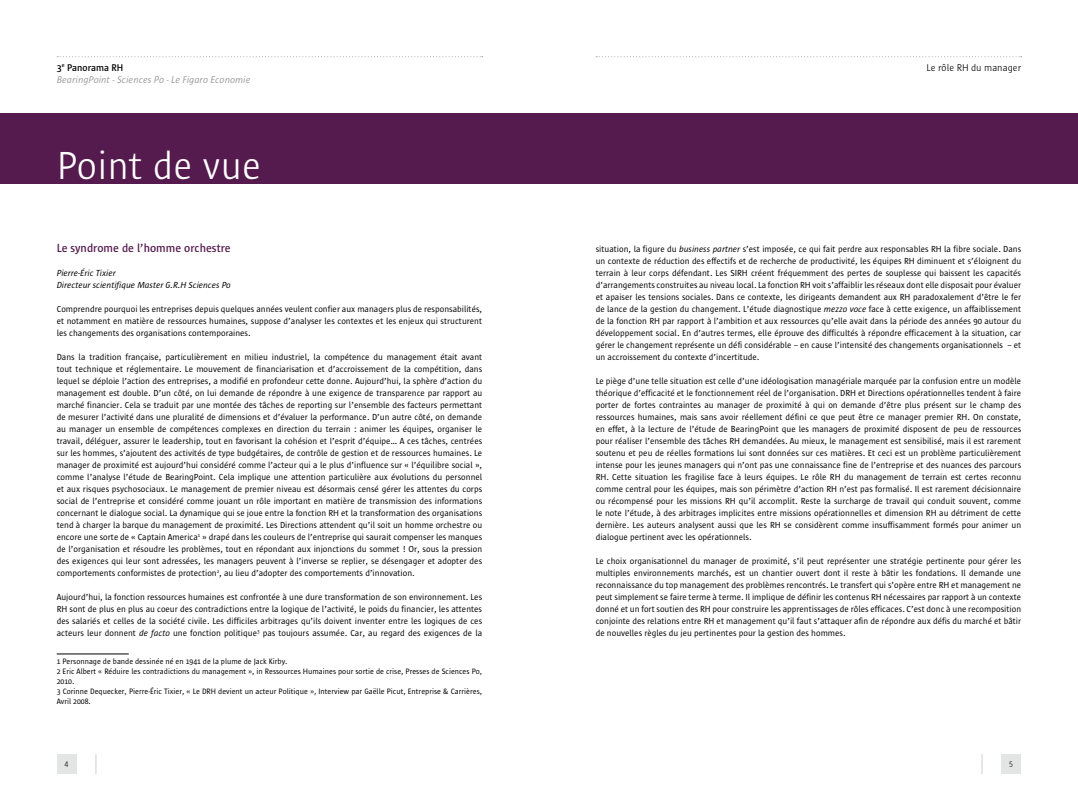
<style>
.page{position:relative;width:1078px;height:794px;background:#fff}
.page>*{position:absolute;margin:0;border:0;box-sizing:border-box;transform-origin:0 0}
.t1{font:300 40px "Sun Hf 3";color:#fff}
.t2{font:600 12px "Sun Hf 6";color:#551b4e}
.t3{font:italic 10px "Sun Hf 5 i";color:#9c9e9f}
.t4{font:300 10px "Sun Hf 3";color:#000}
.t5{font:600 10px "Sun Hf 6";color:#000}
.t6{font:9px/12px "Sun Hf 5";color:#000;text-align:justify}
.t7{font:italic 9px/12px "Sun Hf 5 i";color:#000}
.t8{font:8px/10px "Sun Hf 5";color:#000}
.t9{font:300 8px "Sun Hf 3";color:#000}
.s1{font-family:"Sun Hf 5 i";font-style:italic}
</style>
<div class="page">
<svg style="left:57px;top:56px;width:425px;height:1px"></svg>
<svg style="left:596px;top:56px;width:425px;height:1px"></svg>
<svg style="left:95px;top:754px;width:1px;height:20px"></svg>
<svg style="left:981px;top:754px;width:1px;height:20px"></svg>
<div style="left:57px;top:754px;width:20px;height:20px;background:#e3e4e4"></div>
<div style="left:1001px;top:754px;width:19px;height:20px;background:#e3e4e4"></div>
<div style="left:0;top:113px;width:1077px;height:71px;background:#551b4e"></div>
<hr style="left:57px;top:653px;width:72px;height:1px;background:#000">
<p class="t5" style="left:57px;top:62px;width:68px">3<sup>e</sup> Panorama RH</p>
<p class="t3" style="left:57px;top:74px;width:195px">BearingPoint - Sciences Po - Le Figaro Economie</p>
<h1 class="t1" style="left:57px;top:144px;width:206px">Point de vue</h1>
<h2 class="t2" style="left:57px;top:242px;width:175px">Le syndrome de l’homme orchestre</h2>
<p class="t7" style="left:57px;top:267px;width:176px">Pierre-Éric Tixier<br>Directeur scientifique Master G.R.H Sciences Po</p>
<p class="t6" style="left:57px;top:303px;width:427px">Comprendre pourquoi les entreprises depuis quelques années veulent confier aux managers plus de responsabilités, et notamment en matière de ressources humaines, suppose d’analyser les contextes et les enjeux qui structurent les changements des organisations contemporaines.</p>
<p class="t6" style="left:57px;top:351px;width:427px">Dans la tradition française, particulièrement en milieu industriel, la compétence du management était avant tout technique et réglementaire. Le mouvement de financiarisation et d’accroissement de la compétition, dans lequel se déploie l’action des entreprises, a modifié en profondeur cette donne. Aujourd’hui, la sphère d’action du management est double. D’un côté, on lui demande de répondre à une exigence de transparence par rapport au marché financier. Cela se traduit par une montée des tâches de reporting sur l’ensemble des facteurs permettant de mesurer l’activité dans une pluralité de dimensions et d’évaluer la performance. D’un autre côté, on demande au manager un ensemble de compétences complexes en direction du terrain : animer les équipes, organiser le travail, déléguer, assurer le leadership, tout en favorisant la cohésion et l’esprit d’équipe… A ces tâches, centrées sur les hommes, s’ajoutent des activités de type budgétaires, de contrôle de gestion et de ressources humaines. Le manager de proximité est aujourd’hui considéré comme l’acteur qui a le plus d’influence sur « l’équilibre social », comme l’analyse l’étude de BearingPoint. Cela implique une attention particulière aux évolutions du personnel et aux risques psychosociaux. Le management de premier niveau est désormais censé gérer les attentes du corps social de l’entreprise et considéré comme jouant un rôle important en matière de transmission des informations concernant le dialogue social. La dynamique qui se joue entre la fonction RH et la transformation des organisations tend à charger la barque du management de proximité. Les Directions attendent qu’il soit un homme orchestre ou encore une sorte de « Captain America<sup>1</sup> » drapé dans les couleurs de l’entreprise qui saurait compenser les manques de l’organisation et résoudre les problèmes, tout en répondant aux injonctions du sommet ! Or, sous la pression des exigences qui leur sont adressées, les managers peuvent à l’inverse se replier, se désengager et adopter des comportements conformistes de protection<sup>2</sup>, au lieu d’adopter des comportements d’innovation.</p>
<p class="t6" style="left:57px;top:591px;width:427px">Aujourd’hui, la fonction ressources humaines est confrontée à une dure transformation de son environnement. Les RH sont de plus en plus au coeur des contradictions entre la logique de l’activité, le poids du financier, les attentes des salariés et celles de la société civile. Les difficiles arbitrages qu’ils doivent inventer entre les logiques de ces acteurs leur donnent <span class="s1">de facto</span> une fonction politique<sup>3</sup> pas toujours assumée. Car, au regard des exigences de la</p>
<p class="t8" style="left:57px;top:656px;width:427px">1 Personnage de bande dessinée né en 1941 de la plume de Jack Kirby.<br>2 Eric Albert « Réduire les contradictions du management », in Ressources Humaines pour sortie de crise, Presses de Sciences Po, 2010.<br>3 Corinne Dequecker, Pierre-Éric Tixier, « Le DRH devient un acteur Politique », Interview par Gaëlle Picut, Entreprise &amp; Carrières, Avril 2008.</p>
<p class="t4" style="left:926px;top:62px;width:96px">Le rôle RH du manager</p>
<p class="t6" style="left:595px;top:243px;width:427px">situation, la figure du <span class="s1">business partner</span> s’est imposée, ce qui fait perdre aux responsables RH la fibre sociale. Dans un contexte de réduction des effectifs et de recherche de productivité, les équipes RH diminuent et s’éloignent du terrain à leur corps défendant. Les SIRH créent fréquemment des pertes de souplesse qui baissent les capacités d’arrangements construites au niveau local. La fonction RH voit s’affaiblir les réseaux dont elle disposait pour évaluer et apaiser les tensions sociales. Dans ce contexte, les dirigeants demandent aux RH paradoxalement d’être le fer de lance de la gestion du changement. L’étude diagnostique <span class="s1">mezzo voce</span> face à cette exigence, un affaiblissement de la fonction RH par rapport à l’ambition et aux ressources qu’elle avait dans la période des années 90 autour du développement social. En d’autres termes, elle éprouve des difficultés à répondre efficacement à la situation, car gérer le changement représente un défi considérable – en cause l’intensité des changements organisationnels – et un accroissement du contexte d’incertitude.</p>
<p class="t6" style="left:595px;top:375px;width:427px">Le piège d’une telle situation est celle d’une idéologisation managériale marquée par la confusion entre un modèle théorique d’efficacité et le fonctionnement réel de l’organisation. DRH et Directions opérationnelles tendent à faire porter de fortes contraintes au manager de proximité à qui on demande d’être plus présent sur le champ des ressources humaines, mais sans avoir réellement défini ce que peut être ce manager premier RH. On constate, en effet, à la lecture de l’étude de BearingPoint que les managers de proximité disposent de peu de ressources pour réaliser l’ensemble des tâches RH demandées. Au mieux, le management est sensibilisé, mais il est rarement soutenu et peu de réelles formations lui sont données sur ces matières. Et ceci est un problème particulièrement intense pour les jeunes managers qui n’ont pas une connaissance fine de l’entreprise et des nuances des parcours RH. Cette situation les fragilise face à leurs équipes. Le rôle RH du management de terrain est certes reconnu comme central pour les équipes, mais son périmètre d’action RH n’est pas formalisé. Il est rarement décisionnaire ou récompensé pour les missions RH qu’il accomplit. Reste la surcharge de travail qui conduit souvent, comme le note l’étude, à des arbitrages implicites entre missions opérationnelles et dimension RH au détriment de cette dernière. Les auteurs analysent aussi que les RH se considèrent comme insuffisamment formés pour animer un dialogue pertinent avec les opérationnels.</p>
<p class="t6" style="left:595px;top:555px;width:427px">Le choix organisationnel du manager de proximité, s’il peut représenter une stratégie pertinente pour gérer les multiples environnements marchés, est un chantier ouvert dont il reste à bâtir les fondations. Il demande une reconnaissance du top management des problèmes rencontrés. Le transfert qui s’opère entre RH et management ne peut simplement se faire terme à terme. Il implique de définir les contenus RH nécessaires par rapport à un contexte donné et un fort soutien des RH pour construire les apprentissages de rôles efficaces. C’est donc à une recomposition conjointe des relations entre RH et management qu’il faut s’attaquer afin de répondre aux défis du marché et bâtir de nouvelles règles du jeu pertinentes pour la gestion des hommes.</p>
<p class="t9" style="left:65px;top:759px;width:5px">4</p>
<p class="t9" style="left:1009px;top:759px;width:5px">5</p>
</div>
